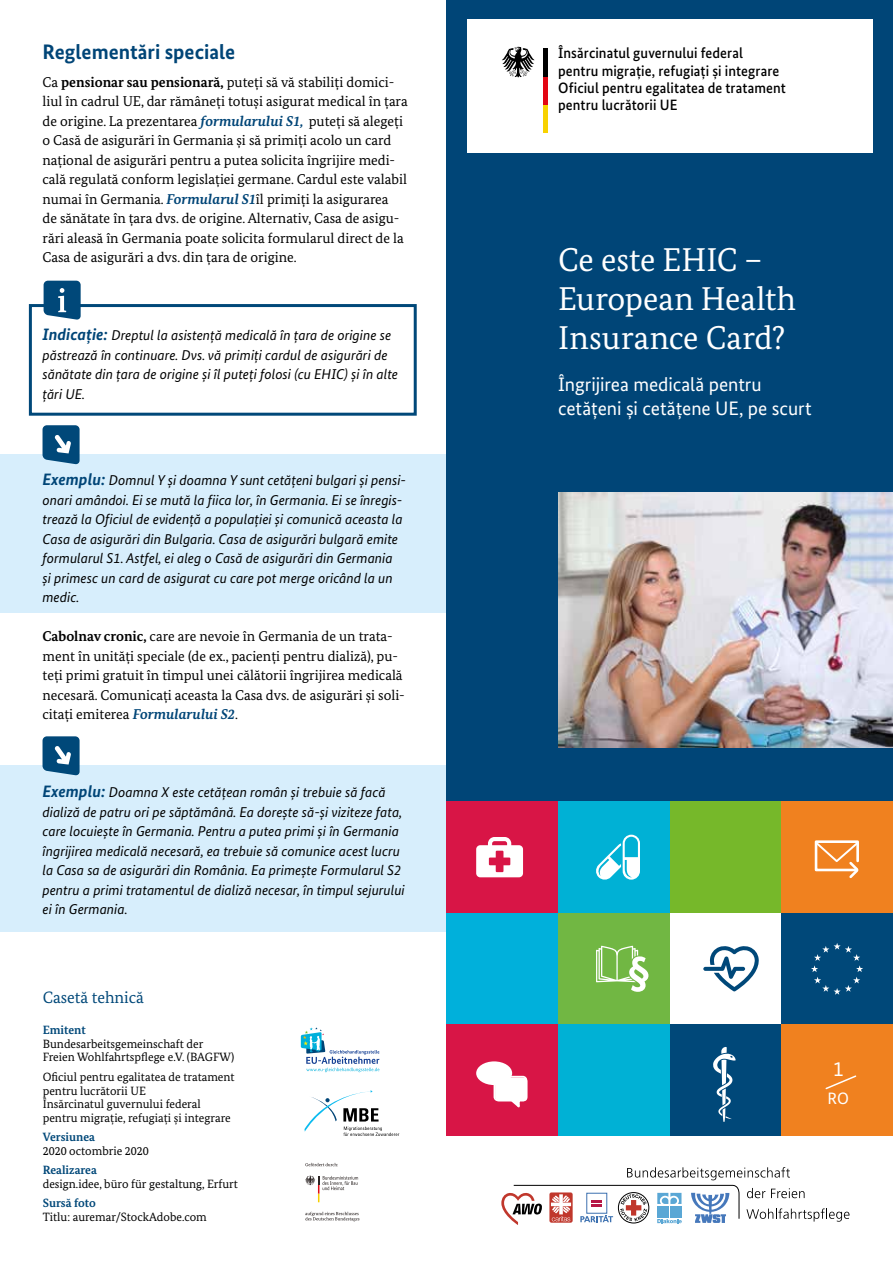
<style>
.page{position:relative;width:893px;height:1263px;background:#fff}
.page>*{position:absolute;margin:0;border:0;box-sizing:border-box;transform-origin:0 0}
.t1{font:33px/39px "Bundes Serif";color:#fff}
.t2{font:700 21px "Bundes Sans";color:#004577}
.t3{font:21px "Bundes Sans";color:#fff}
.t4{font:19.5px/24px "Bundes Sans";letter-spacing:-.005em;color:#fff}
.t5{font:16.5px "Bundes Serif";color:#004879}
.t6{font:16.5px "Bundes Sans";color:#fff}
.t7{font:500 15px/17.2px "Bundes Sans";letter-spacing:.005em;color:#000;scale:.96 1}
.t8{font:italic 14.25px/19.5px "Bundes Sans";color:#000}
.t9{font:14.25px/19.5px "Bundes Serif";color:#000}
.t10{font:12px/13.5px "Bundes Serif";color:#000}
.t11{font:700 12px "Bundes Serif";color:#004879}
.s1{font-weight:700}
.s2{font-weight:700;font-style:italic;color:#004577}
.s3{font-weight:700;font-size:16.5px;color:#004577}
</style>
<div class="page">
<div style="left:0;top:454px;width:459px;height:159px;background:#d7eefc"></div>
<div style="left:0;top:765px;width:459px;height:167px;background:#d7eefc"></div>
<svg style="left:43px;top:425px;width:37px;height:39px"></svg>
<svg style="left:43px;top:736px;width:37px;height:39px"></svg>
<div style="left:29px;top:304px;width:388px;height:112px;border:3px solid #004879"></div>
<svg style="left:44px;top:281px;width:37px;height:39px"></svg>
<svg style="left:301px;top:1027px;width:78px;height:45px"></svg>
<svg style="left:304px;top:1090px;width:95px;height:46px"></svg>
<svg style="left:305px;top:1163px;width:33px;height:3px"></svg>
<svg style="left:305px;top:1212px;width:54px;height:9px"></svg>
<svg style="left:305px;top:1176px;width:53px;height:26px"></svg>
<div style="left:446px;top:0;width:447px;height:1116px;background:#004577"></div>
<div style="left:467px;top:20px;width:406px;height:133px;background:#fff"></div>
<img style="left:558px;top:492px;width:335px;height:255px">
<div style="left:446px;top:801px;width:112px;height:112px;background:#d81546"></div>
<div style="left:558px;top:801px;width:112px;height:112px;background:#00b1d5"></div>
<div style="left:670px;top:801px;width:111px;height:112px;background:#76b82a"></div>
<div style="left:781px;top:801px;width:112px;height:112px;background:#f0811f"></div>
<div style="left:446px;top:913px;width:112px;height:111px;background:#00b0db"></div>
<div style="left:558px;top:913px;width:112px;height:111px;background:#71b743"></div>
<div style="left:670px;top:913px;width:111px;height:111px;background:#fff"></div>
<div style="left:446px;top:1024px;width:112px;height:112px;background:#d81546"></div>
<div style="left:558px;top:1024px;width:112px;height:112px;background:#00b1d5"></div>
<div style="left:670px;top:1024px;width:111px;height:112px;background:#004879"></div>
<div style="left:781px;top:1024px;width:112px;height:112px;background:#f0811f"></div>
<svg style="left:596px;top:946px;width:52px;height:46px"></svg>
<svg style="left:476px;top:837px;width:47px;height:40px"></svg>
<svg style="left:811px;top:943px;width:52px;height:52px"></svg>
<svg style="left:713px;top:1047px;width:23px;height:75px"></svg>
<svg style="left:703px;top:946px;width:56px;height:45px"></svg>
<div style="left:476px;top:1061px;width:36px;height:24px;background:#fff;border-radius:50%"></div>
<svg style="left:494px;top:1076px;width:34px;height:32px"></svg>
<svg style="left:814px;top:840px;width:45px;height:39px"></svg>
<svg style="left:596px;top:835px;width:44px;height:45px"></svg>
<svg style="left:825px;top:1075px;width:32px;height:15px"></svg>
<div style="left:543px;top:104px;width:5px;height:29px;background:#f8d200"></div>
<div style="left:543px;top:76px;width:5px;height:28px;background:#e30613"></div>
<div style="left:543px;top:48px;width:5px;height:28px;background:#000"></div>
<svg style="left:502px;top:47px;width:33px;height:30px"></svg>
<svg style="left:501px;top:1167px;width:348px;height:58px"></svg>
<h2 class="t2" style="left:43px;top:39px;width:194px">Reglementări speciale</h2>
<p class="t9" style="left:43px;top:72px;width:367px">Ca <span class="s1">pensionar sau pensionară,</span> puteți să vă stabiliți domici&shy;liul în cadrul UE, dar rămâneți totuși asigurat medical în țara de origine. La prezentarea <span class="s2">formularului S1,</span> puteți să alegeți o Casă de asigurări în Germania și să primiți acolo un card național de asigurări pentru a putea solicita îngrijire medi&shy;cală regulată conform legislației germane. Cardul este valabil numai în Germania. <span class="s2">Formularul S1</span>îl primiți la asigurarea<br>de sănătate în țara dvs. de origine. Alternativ, Casa de asigu&shy;rări aleasă în Germania poate solicita formularul direct de la Casa de asigurări a dvs. din țara de origine.</p>
<p class="t8" style="left:43px;top:326px;width:357px"><span class="s3">Indicație:</span> Dreptul la asistență medicală în țara de origine se păstrează în continuare. Dvs. vă primiți cardul de asigurări de sănătate din țara de origine și îl puteți folosi (cu EHIC) și în alte țări UE.</p>
<p class="t8" style="left:43px;top:471px;width:365px"><span class="s3">Exemplu:</span> Domnul Y și doamna Y sunt cetățeni bulgari și pensi&shy;onari amândoi. Ei se mută la fiica lor, în Germania. Ei se înregis&shy;trează la Oficiul de evidență a populației și comunică aceasta la Casa de asigurări din Bulgaria. Casa de asigurări bulgară emite formularul S1. Astfel, ei aleg o Casă de asigurări din Germania<br>și primesc un card de asigurat cu care pot merge oricând la un medic.</p>
<p class="t9" style="left:43px;top:626px;width:364px"><span class="s1">Cabolnav cronic,</span> care are nevoie în Germania de un trata&shy;ment în unități speciale (de ex., pacienți pentru dializă), pu&shy;teți primi gratuit în timpul unei călătorii îngrijirea medicală necesară. Comunicați aceasta la Casa dvs. de asigurări și soli&shy;citați emiterea <span class="s2">Formularului S2</span>.</p>
<p class="t8" style="left:43px;top:783px;width:364px"><span class="s3">Exemplu:</span> Doamna X este cetățean român și trebuie să facă dializă de patru ori pe săptămână. Ea dorește să-și viziteze fata, care locuiește în Germania. Pentru a putea primi și în Germania îngrijirea medicală necesară, ea trebuie să comunice acest lucru la Casa sa de asigurări din România. Ea primește Formularul S2 pentru a primi tratamentul de dializă necesar, în timpul sejurului ei în Germania.</p>
<p class="t5" style="left:43px;top:987px;width:103px">Casetă tehnică</p>
<p class="t11" style="left:43px;top:1023px;width:45px">Emitent</p>
<p class="t10" style="left:43px;top:1037px;width:193px">Bundesarbeitsgemeinschaft der<br>Freien Wohlfahrtspflege e.V. (BAGFW)</p>
<p class="t10" style="left:43px;top:1070px;width:193px">Oficiul pentru egalitatea de tratament pentru lucrătorii UE<br>Însărcinatul guvernului federal pentru migrație, refugiați și integrare</p>
<p class="t11" style="left:43px;top:1129px;width:54px">Versiunea</p>
<p class="t10" style="left:43px;top:1143px;width:108px">2020 octombrie 2020</p>
<p class="t11" style="left:43px;top:1162px;width:56px">Realizarea</p>
<p class="t10" style="left:43px;top:1176px;width:197px">design.idee, büro für gestaltung, Erfurt</p>
<p class="t11" style="left:43px;top:1195px;width:55px">Sursă foto</p>
<p class="t10" style="left:43px;top:1209px;width:166px">Titlu: auremar/StockAdobe.com</p>
<p class="t7" style="left:558px;top:44px;width:239px">Însărcinatul guvernului federal pentru migrație, refugiați și integrare Oficiul pentru egalitatea de tratament pentru lucrătorii UE</p>
<h1 class="t1" style="left:558px;top:240px;width:239px">Ce este EHIC –<br>European Health<br>Insurance Card?</h1>
<h3 class="t4" style="left:558px;top:372px;width:255px">Îngrijirea medicală pentru cetățeni și cetățene UE, pe scurt</h3>
<h2 class="t3" style="left:833px;top:1056px;width:12px">1</h2>
<p class="t6" style="left:828px;top:1088px;width:23px">RO</p>
</div>
